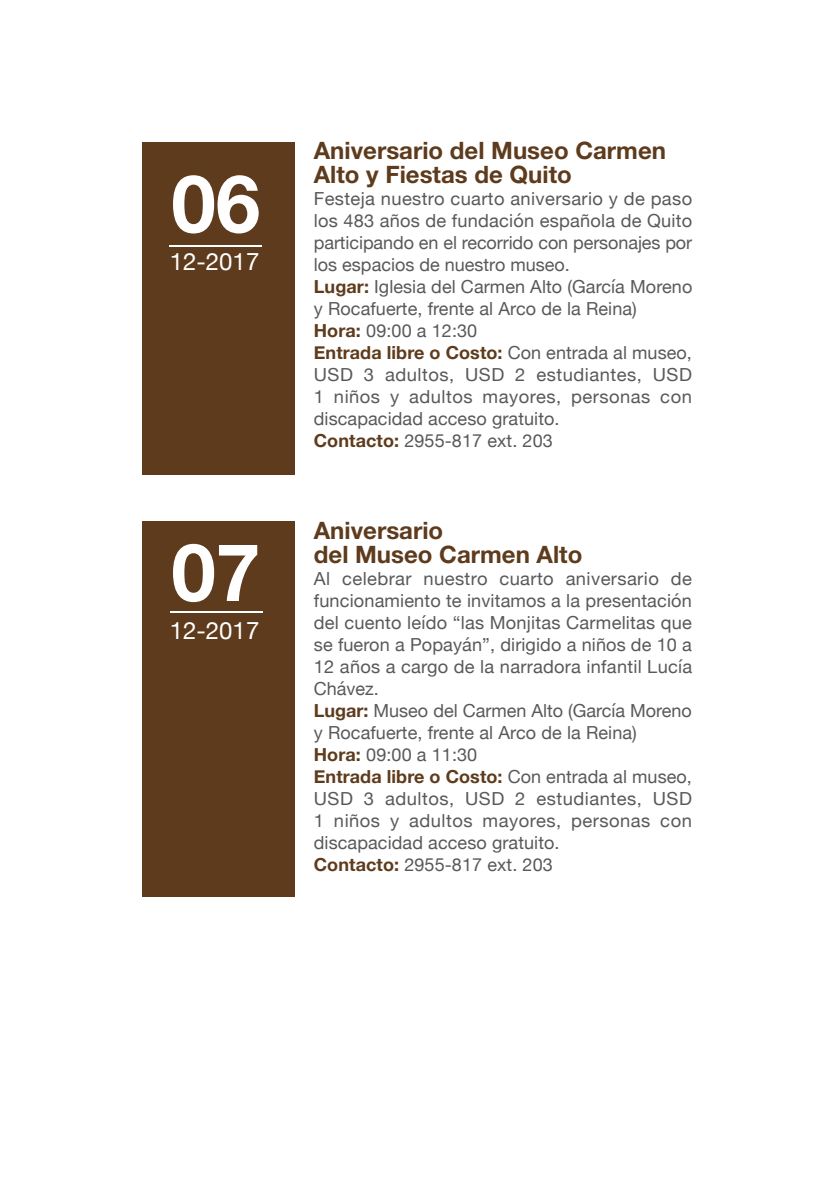
<style>
.page{position:relative;width:834px;height:1191px;background:#fff}
.page>*{position:absolute;margin:0;border:0;box-sizing:border-box;transform-origin:0 0}
.t1{font:700 80px "Helvetica Neue LT Std";color:#fff}
.t2{font:700 24px/24px "Helvetica Neue LT Std";color:#5e3b1c}
.t3{font:24px "Helvetica Neue";color:#fff}
.t4{font:18px/22px "Helvetica Neue";letter-spacing:.01em;color:#58595b}
.s1{font-weight:700;color:#5e3b1c}
</style>
<div class="page">
<div style="left:142px;top:142px;width:152px;height:332px;background:#5e3b1c"></div>
<div style="left:142px;top:522px;width:152px;height:374px;background:#5e3b1c"></div>
<hr style="left:170px;top:245px;width:92px;height:2px;background:#fff">
<hr style="left:171px;top:611px;width:92px;height:2px;background:#fff">
<h1 class="t1" style="left:171px;top:154px;width:90px">06</h1>
<h2 class="t3" style="left:170px;top:244px;width:91px">12-2017</h2>
<h1 class="t1" style="left:171px;top:523px;width:90px">07</h1>
<h2 class="t3" style="left:170px;top:613px;width:91px">12-2017</h2>
<h2 class="t2" style="left:314px;top:138px;width:353px">Aniversario del Museo Carmen<br>Alto y Fiestas de Quito</h2>
<p class="t4" style="left:314px;top:189px;width:380px">Festeja nuestro cuarto aniversario y de paso los 483 años de fundación española de Quito participando en el recorrido con personajes por los espacios de nuestro museo.<br><span class="s1">Lugar:</span> Iglesia del Carmen Alto (García Moreno y Rocafuerte, frente al Arco de la Reina)<br><span class="s1">Hora:</span> 09:00 a 12:30<br><span class="s1">Entrada libre o Costo:</span> Con entrada al museo, USD 3 adultos, USD 2 estudiantes, USD 1 niños y adultos mayores, personas con discapacidad acceso gratuito.<br><span class="s1">Contacto:</span> 2955-817 ext. 203</p>
<h2 class="t2" style="left:314px;top:518px;width:270px">Aniversario<br>del Museo Carmen Alto</h2>
<p class="t4" style="left:314px;top:568px;width:380px">Al celebrar nuestro cuarto aniversario de funcionamiento te invitamos a la presentación del cuento leído “las Monjitas Carmelitas que se fueron a Popayán”, dirigido a niños de 10 a 12 años a cargo de la narradora infantil Lucía Chávez.<br><span class="s1">Lugar:</span> Museo del Carmen Alto (García Moreno y Rocafuerte, frente al Arco de la Reina)<br><span class="s1">Hora:</span> 09:00 a 11:30<br><span class="s1">Entrada libre o Costo:</span> Con entrada al museo, USD 3 adultos, USD 2 estudiantes, USD 1 niños y adultos mayores, personas con discapacidad acceso gratuito.<br><span class="s1">Contacto:</span> 2955-817 ext. 203</p>
</div>
